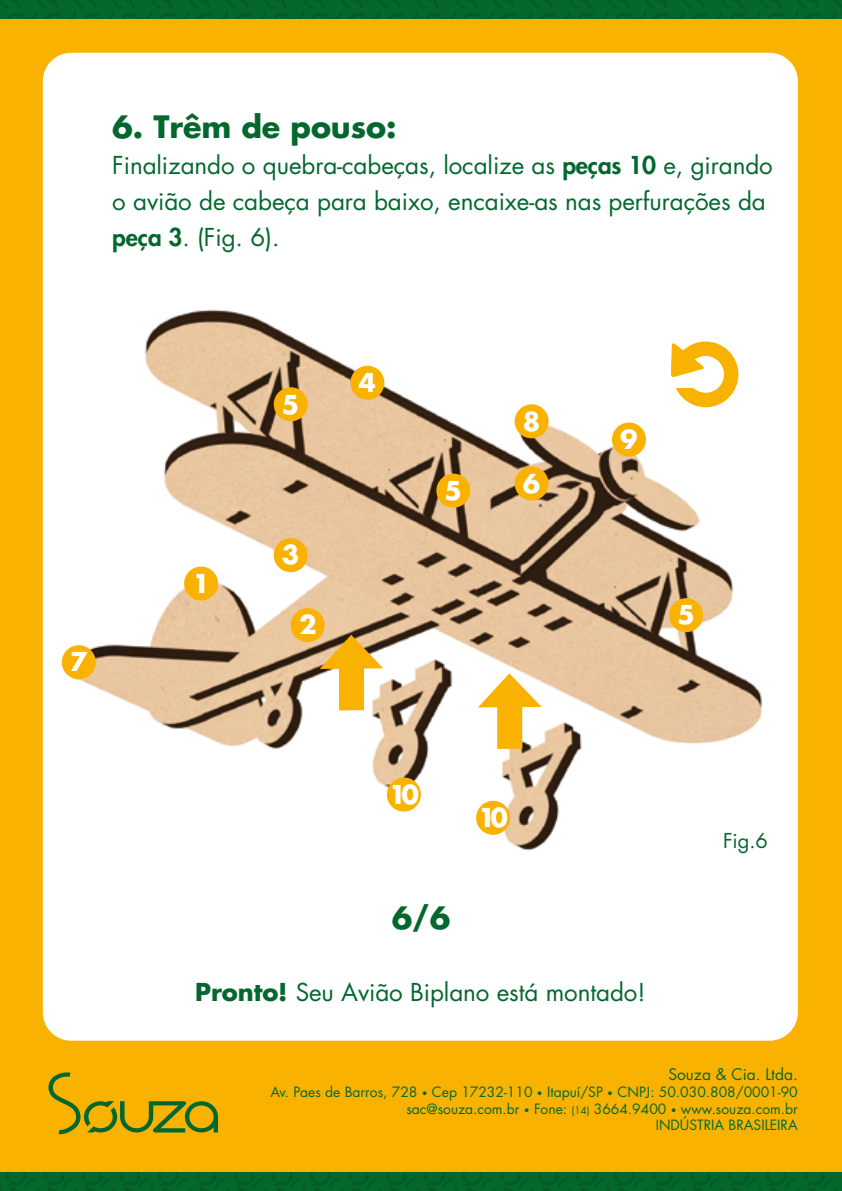
<style>
.page{position:relative;width:842px;height:1191px;background:#fab200}
.page>*{position:absolute;margin:0;border:0;box-sizing:border-box;transform-origin:0 0}
.t1{font:700 30px "Futura Std";letter-spacing:-.005em;color:#04682e}
.t2{font:700 25.4px "Futura Std";color:#fff}
.t3{font:24px/36px "Futura Std";letter-spacing:-.005em;color:#04682e}
.t4{font:20px "Futura Std";color:#04682e}
.t5{font:15.6px "Futura Std";color:#04682e}
.t6{font:13.8px/16.6px "Futura Std";color:#04682e;text-align:right}
.s1{font-weight:800}
.s2{font-weight:700}
.s3{font-size:10px}
</style>
<div class="page">
<div style="left:0;top:1172px;width:842px;height:19px;background:#04682e"></div>
<div style="left:0;top:0;width:842px;height:18px;background:#04682e"></div>
<div style="left:43px;top:53px;width:755px;height:987px;background:#fff;border-radius:28px"></div>
<svg style="left:48px;top:1072px;width:170px;height:62px"></svg>
<img style="left:42px;top:262px;width:756px;height:642px">
<svg style="left:478px;top:673px;width:63px;height:76px"></svg>
<svg style="left:320px;top:635px;width:63px;height:75px"></svg>
<div style="left:515px;top:404px;width:34px;height:34px;background:#fab200;border-radius:50%"></div>
<div style="left:612px;top:422px;width:34px;height:34px;background:#fab200;border-radius:50%"></div>
<div style="left:184px;top:566px;width:34px;height:34px;background:#fab200;border-radius:50%"></div>
<div style="left:62px;top:645px;width:34px;height:34px;background:#fab200;border-radius:50%"></div>
<div style="left:274px;top:538px;width:34px;height:34px;background:#fab200;border-radius:50%"></div>
<div style="left:350px;top:366px;width:34px;height:34px;background:#fab200;border-radius:50%"></div>
<div style="left:387px;top:777px;width:34px;height:34px;background:#fab200;border-radius:50%"></div>
<div style="left:476px;top:801px;width:34px;height:34px;background:#fab200;border-radius:50%"></div>
<div style="left:515px;top:466px;width:34px;height:34px;background:#fab200;border-radius:50%"></div>
<div style="left:274px;top:387px;width:34px;height:34px;background:#fab200;border-radius:50%"></div>
<div style="left:436px;top:473px;width:34px;height:35px;background:#fab200;border-radius:50%"></div>
<div style="left:669px;top:598px;width:34px;height:34px;background:#fab200;border-radius:50%"></div>
<svg style="left:671px;top:341px;width:67px;height:66px"></svg>
<div style="left:291px;top:608px;width:34px;height:34px;background:#fab200;border-radius:50%"></div>
<p class="t1" style="left:112px;top:107px;width:286px">6. Trêm de pouso:</p>
<p class="t3" style="left:112px;top:147px;width:662px">Finalizando o quebra-cabeças, localize as <span class="s1">peças 10</span> e, girando o avião de cabeça para baixo, encaixe-as nas perfurações da <span class="s1">peça 3</span>. (Fig. 6).</p>
<p class="t2" style="left:70px;top:645px;width:19px">7</p>
<p class="t2" style="left:192px;top:566px;width:19px">1</p>
<p class="t2" style="left:282px;top:387px;width:19px">5</p>
<p class="t2" style="left:359px;top:365px;width:19px">4</p>
<p class="t2" style="left:282px;top:538px;width:19px">3</p>
<p class="t2" style="left:299px;top:608px;width:19px">2</p>
<p class="t2" style="left:445px;top:473px;width:19px">5</p>
<p class="t2" style="left:523px;top:404px;width:19px">8</p>
<p class="t2" style="left:523px;top:466px;width:19px">6</p>
<p class="t2" style="left:620px;top:422px;width:19px">9</p>
<p class="t2" style="left:677px;top:598px;width:19px">5</p>
<p class="t2" style="left:389px;top:777px;width:31px">10</p>
<p class="t1" style="left:392px;top:897px;width:60px">6/6</p>
<p class="t2" style="left:478px;top:800px;width:31px">10</p>
<p class="t3" style="left:195px;top:974px;width:452px"><span class="s2">Pronto!</span> Seu Avião Biplano está montado!</p>
<p class="t4" style="left:723px;top:828px;width:46px">Fig.6</p>
<p class="t5" style="left:668px;top:1064px;width:131px">Souza &amp; Cia. Ltda.</p>
<p class="t6" style="left:270px;top:1083px;width:529px">Av. Paes de Barros, 728 <span class="s3">•</span> Cep 17232-110 <span class="s3">•</span> Itapuí/SP <span class="s3">•</span> CNPJ: 50.030.808/0001-90 sac@souza.com.br <span class="s3">•</span> Fone: <span class="s3">(14)</span> 3664.9400 <span class="s3">•</span> www.souza.com.br<br>INDÚSTRIA BRASILEIRA</p>
</div>
